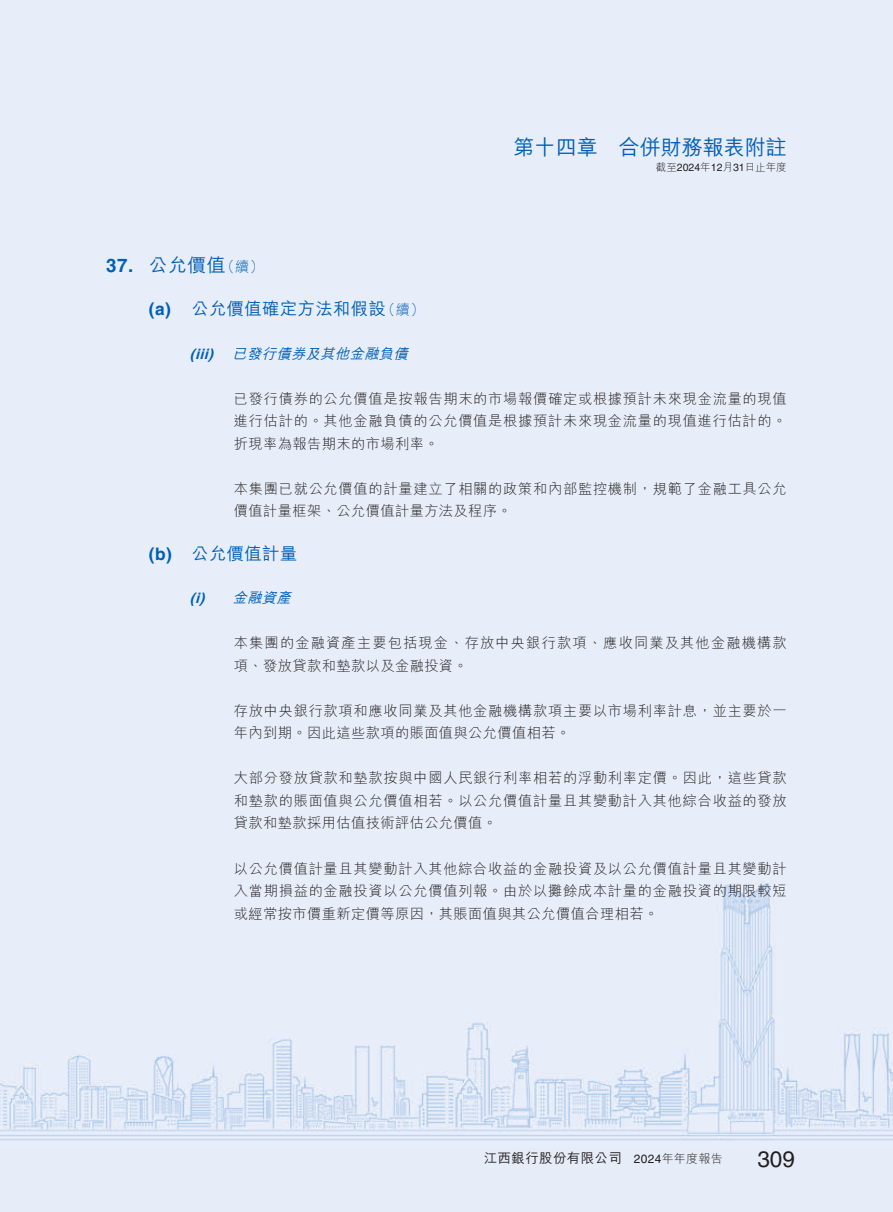
<style>
.page{position:relative;width:893px;height:1212px;background:#e7edf8}
.page>*{position:absolute;margin:0;border:0;box-sizing:border-box;transform-origin:0 0}
.t1{font:22.5px "Helvetica LT Std";color:#231f20}
.t2{font:500 21px "M Hei HK";color:#005fb9}
.t3{font:500 18.75px "M Hei HK";color:#005fb9}
.t4{font:500 17.25px "M Hei HK";letter-spacing:.03em;color:#005fb9}
.t5{font:300 14.25px/22.5px "M Hei HK";letter-spacing:.05em;color:#231f20;text-align:justify}
.t6{font:300 14.25px/22.5px "M Hei HK";letter-spacing:.08em;color:#231f20}
.t7{font:italic 500 14.25px "M Hei HK";color:#005fb9}
.t8{font:500 13.5px "M Hei HK";letter-spacing:.025em;color:#231f20}
.t9{font:300 10.5px "M Hei HK";color:#231f20}
.s1{font-family:"Helvetica LT Std";font-weight:400}
.s2{font-family:"Helvetica LT Std";font-weight:700}
.s3{font-weight:300;font-size:14.25px}
.s4{font-family:"Helvetica LT Std";font-weight:400;font-size:12px}
.s5{font-weight:300;font-size:12px}
</style>
<div class="page">
<img style="left:0;top:883px;width:893px;height:258px">
<h2 class="t2" style="left:514px;top:132px;width:274px">第十四章 合併財務報表附註</h2>
<p class="t9" style="left:656px;top:162px;width:132px">截至<span class="s1">2024</span>年<span class="s1">12</span>月<span class="s1">31</span>日止年度</p>
<h3 class="t3" style="left:106px;top:251px;width:159px"><span class="s2">37.</span> 公允價值<span class="s3">（續）</span></h3>
<p class="t4" style="left:149px;top:296px;width:277px"><span class="s2">(a)</span> 公允價值確定方法和假設<span class="s3">（續）</span></p>
<p class="t7" style="left:190px;top:343px;width:224px"><span class="s2">(iii)</span> 已發行債券及其他金融負債</p>
<p class="t5" style="left:234px;top:387px;width:554px">已發行債券的公允價值是按報告期末的市場報價確定或根據預計未來現金流量的現值進行估計的。其他金融負債的公允價值是根據預計未來現金流量的現值進行估計的。折現率為報告期末的市場利率。</p>
<p class="t5" style="left:234px;top:477px;width:554px">本集團已就公允價值的計量建立了相關的政策和內部監控機制，規範了金融工具公允價值計量框架、公允價值計量方法及程序。</p>
<p class="t4" style="left:149px;top:541px;width:150px"><span class="s2">(b)</span> 公允價值計量</p>
<p class="t7" style="left:190px;top:588px;width:107px"><span class="s2">(i)</span> 金融資產</p>
<p class="t6" style="left:234px;top:632px;width:554px">本集團的金融資產主要包括現金、存放中央銀行款項、應收同業及其他金融機構款項、發放貸款和墊款以及金融投資。</p>
<p class="t5" style="left:234px;top:699px;width:554px">存放中央銀行款項和應收同業及其他金融機構款項主要以市場利率計息，並主要於一年內到期。因此這些款項的賬面值與公允價值相若。</p>
<p class="t5" style="left:234px;top:767px;width:554px">大部分發放貸款和墊款按與中國人民銀行利率相若的浮動利率定價。因此，這些貸款和墊款的賬面值與公允價值相若。以公允價值計量且其變動計入其他綜合收益的發放貸款和墊款採用估值技術評估公允價值。</p>
<p class="t5" style="left:234px;top:857px;width:554px">以公允價值計量且其變動計入其他綜合收益的金融投資及以公允價值計量且其變動計入當期損益的金融投資以公允價值列報。由於以攤餘成本計量的金融投資的期限較短或經常按市價重新定價等原因，其賬面值與其公允價值合理相若。</p>
<p class="t8" style="left:484px;top:1148px;width:240px">江西銀行股份有限公司 <span class="s4">2024</span><span class="s5">年年度報告</span></p>
<h1 class="t1" style="left:757px;top:1146px;width:39px">309</h1>
</div>
